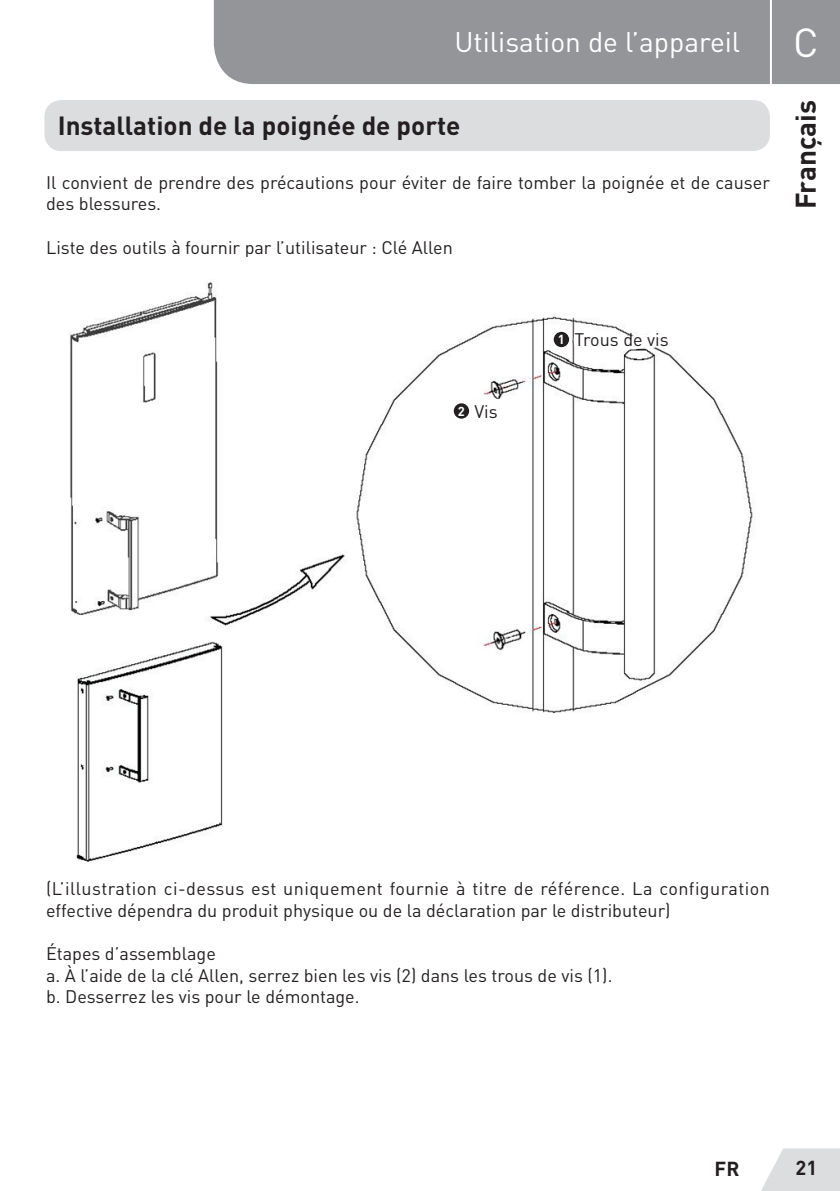
<style>
.page{position:relative;width:840px;height:1191px;background:#fff}
.page>*{position:absolute;margin:0;border:0;box-sizing:border-box;transform-origin:0 0}
.t1{font:40px "DIN Pro";color:#fff}
.t2{font:28px "DIN Pro";color:#fff}
.t3{font:700 28px "DIN Pro";color:#231f20}
.Sous-titre-FR{font:700 26px "DIN Pro";color:#231f20}
.t4{font:700 20px "DIN Pro";color:#231f20}
.t5{font:700 20px "DIN";color:#231f20}
.Body{font:18px/21.6px "DIN Pro";color:#231f20}
.t6{font:700 12.8px "DIN Pro";color:#fff}
</style>
<div class="page">
<svg style="left:761px;top:1148px;width:78px;height:43px;background:#e1e2e3"></svg>
<div style="left:214px;top:0;width:625px;height:84px;background:#939598"></div>
<hr style="left:769px;top:0;width:2px;height:94px;background:#fff">
<div style="left:44px;top:100px;width:725px;height:51px;background:#dcdddf;border-radius:17px"></div>
<img style="left:69px;top:282px;width:684px;height:580px">
<svg style="left:360px;top:282px;width:31px;height:39px"></svg>
<svg style="left:474px;top:365px;width:14px;height:10px"></svg>
<svg style="left:452px;top:386px;width:77px;height:37px"></svg>
<svg style="left:546px;top:324px;width:115px;height:33px"></svg>
<div style="left:553px;top:332px;width:15px;height:15px;background:#231f20;border-radius:50%"></div>
<div style="left:453px;top:403px;width:16px;height:16px;background:#231f20;border-radius:50%"></div>
<h2 class="t2" style="left:454px;top:23px;width:287px">Utilisation de l’appareil</h2>
<p class="Sous-titre-FR" style="left:58px;top:108px;width:404px">Installation de la poignée de porte</p>
<p class="Body" style="left:46px;top:171px;width:725px">Il convient de prendre des précautions pour éviter de faire tomber la poignée et de causer des blessures.</p>
<p class="Body" style="left:46px;top:236px;width:408px">Liste des outils à fournir par l’utilisateur : Clé Allen</p>
<h1 class="t1" style="left:792px;top:15px;width:27px">C</h1>
<h2 class="t3" style="left:786px;top:209px;width:111px;rotate:-90deg">Français</h2>
<p class="t6" style="left:457px;top:403px;width:8px">2</p>
<p class="Body" style="left:474px;top:400px;width:25px">Vis</p>
<p class="t6" style="left:557px;top:331px;width:8px">1</p>
<p class="Body" style="left:574px;top:328px;width:96px">Trous de vis</p>
<p class="Body" style="left:46px;top:877px;width:725px">(L’illustration ci-dessus est uniquement fournie à titre de référence. La configuration effective dépendra du produit physique ou de la déclaration par le distributeur)</p>
<p class="Body" style="left:46px;top:942px;width:171px">Étapes d’assemblage</p>
<p class="Body" style="left:46px;top:963px;width:567px">a. À l’aide de la clé Allen, serrez bien les vis (2) dans les trous de vis (1).</p>
<p class="Body" style="left:46px;top:985px;width:315px">b. Desserrez les vis pour le démontage.</p>
<p class="t4" style="left:714px;top:1155px;width:26px">FR</p>
<p class="t5" style="left:795px;top:1155px;width:23px">21</p>
</div>
